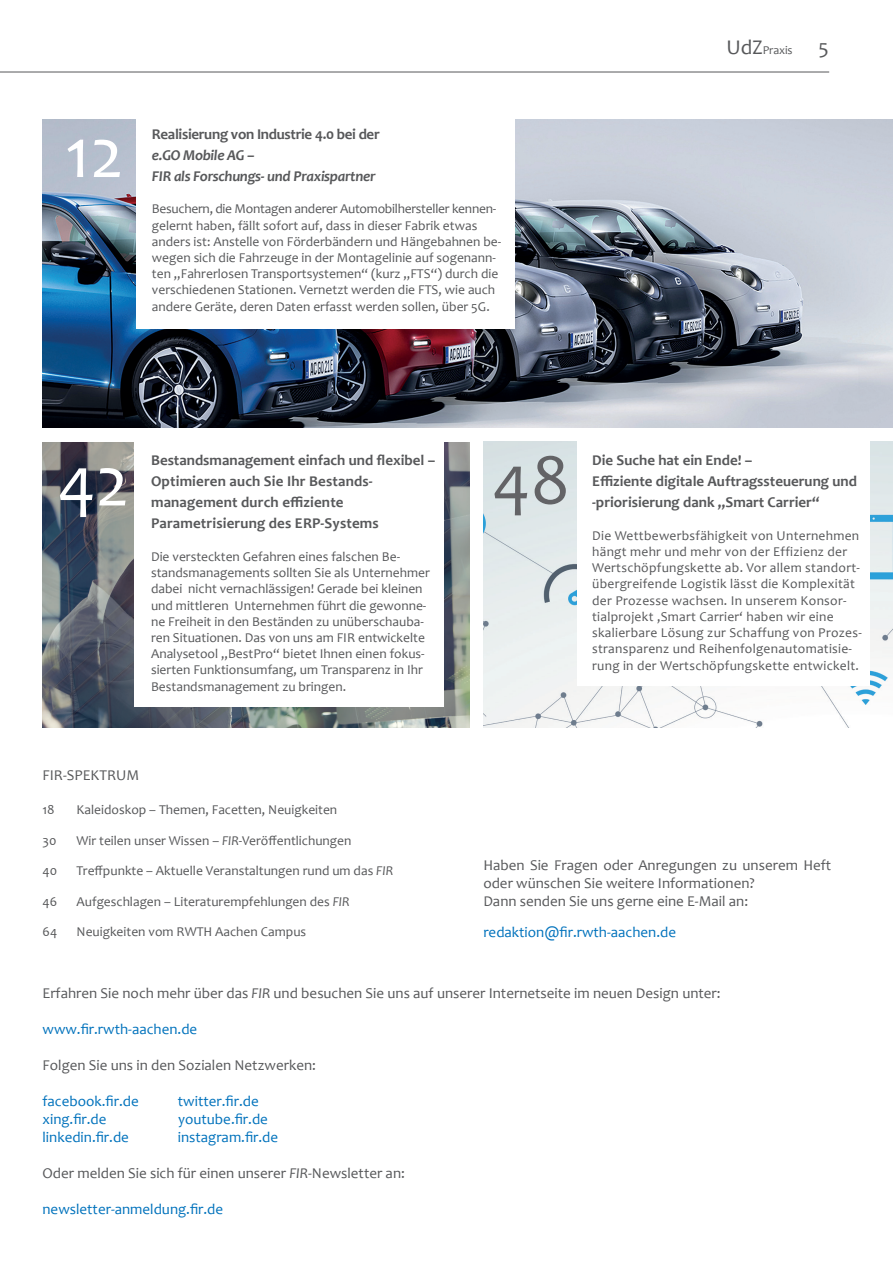
<style>
.page{position:relative;width:893px;height:1263px;background:#fff}
.page>*{position:absolute;margin:0;border:0;box-sizing:border-box;transform-origin:0 0}
.t1{font:72px "Candara";color:#fff}
.t2{font:72px "Candara";color:#636366}
.t3{font:15px/18px "Candara";color:#57585a}
.t4{font:700 15px/21px "Candara";color:#57585a}
.t5{font:15px "Candara";color:#0072bc}
.t6{font:italic 700 15px/21px "Candara";letter-spacing:-.02em;color:#57585a}
.t7{font:700 15px "Candara";letter-spacing:-.02em;color:#57585a}
.t8{font:13.5px/16.2px "Candara";color:#57585a}
.t9{font:13.5px/16.2px "Candara";letter-spacing:.02em;color:#57585a}
.t10{font:12px "Candara";letter-spacing:-.01em;color:#57585a}
.s1{font-size:21px}
.s2{font-style:italic}
</style>
<div class="page">
<hr style="left:0;top:72px;width:829px;height:1px;background:#57585a">
<img style="left:42px;top:443px;width:427px;height:284px">
<img style="left:483px;top:441px;width:410px;height:286px">
<div style="left:578px;top:439px;width:292px;height:246px;background:#fff"></div>
<img style="left:43px;top:120px;width:850px;height:307px">
<div style="left:136px;top:118px;width:378px;height:210px;background:#fff"></div>
<div style="left:134px;top:434px;width:310px;height:272px;background:#fff"></div>
<h1 class="t1" style="left:65px;top:108px;width:60px">12</h1>
<h1 class="t1" style="left:65px;top:116px;width:72px">35</h1>
<p class="t7" style="left:152px;top:125px;width:229px">Realisierung von Industrie 4.0 bei der</p>
<p class="t6" style="left:152px;top:144px;width:225px">e.GO Mobile AG –<br>FIR als Forschungs- und Praxispartner</p>
<p class="t8" style="left:152px;top:201px;width:351px">Besuchern, die Montagen anderer Automobilhersteller kennen&shy;gelernt haben, fällt sofort auf, dass in dieser Fabrik etwas anders ist: Anstelle von Förderbändern und Hängebahnen be&shy;wegen sich die Fahrzeuge in der Montagelinie auf sogenann&shy;ten „Fahrerlosen Transportsystemen“ (kurz „FTS“) durch die verschiedenen Stationen. Vernetzt werden die FTS, wie auch andere Geräte, deren Daten erfasst werden sollen, über 5G.</p>
<p class="t10" style="left:726px;top:42px;width:104px"><span class="s1">UdZ</span>Praxis <span class="s1">5</span></p>
<h1 class="t1" style="left:57px;top:437px;width:73px">42</h1>
<p class="t4" style="left:151px;top:450px;width:286px">Bestandsmanagement einfach und flexibel – Optimieren auch Sie Ihr Bestands&shy;management durch effiziente Parametrisierung des ERP-Systems</p>
<p class="t8" style="left:151px;top:548px;width:280px">Die versteckten Gefahren eines falschen Be&shy;standsmanagements sollten Sie als Unternehmer dabei nicht vernachlässigen! Gerade bei kleinen und mittleren Unternehmen führt die gewonne&shy;ne Freiheit in den Beständen zu unüberschauba&shy;ren Situationen. Das von uns am FIR entwickelte Analysetool „BestPro“ bietet Ihnen einen fokus&shy;sierten Funktionsumfang, um Transparenz in Ihr Bestandsmanagement zu bringen.</p>
<h1 class="t2" style="left:492px;top:435px;width:79px">48</h1>
<p class="t4" style="left:592px;top:450px;width:266px">Die Suche hat ein Ende! –<br>Effiziente digitale Auftragssteuerung und -priorisierung dank „Smart Carrier“</p>
<p class="t9" style="left:592px;top:527px;width:271px">Die Wettbewerbsfähigkeit von Unternehmen hängt mehr und mehr von der Effizienz der Wertschöpfungskette ab. Vor allem standort&shy;übergreifende Logistik lässt die Komplexität der Prozesse wachsen. In unserem Konsor&shy;tialprojekt ‚Smart Carrier‘ haben wir eine skalierbare Lösung zur Schaffung von Prozes&shy;stransparenz und Reihenfolgenautomatisie&shy;rung in der Wertschöpfungskette entwickelt.</p>
<p class="t3" style="left:43px;top:766px;width:98px">FIR-SPEKTRUM</p>
<p class="t8" style="left:43px;top:801px;width:14px">18</p>
<p class="t8" style="left:77px;top:801px;width:262px">Kaleidoskop – Themen, Facetten, Neuigkeiten</p>
<p class="t8" style="left:43px;top:832px;width:15px">30</p>
<p class="t8" style="left:77px;top:832px;width:276px">Wir teilen unser Wissen – <span class="s2">FIR</span>-Veröffentlichungen</p>
<p class="t8" style="left:43px;top:862px;width:16px">40</p>
<p class="t8" style="left:77px;top:862px;width:318px">Treffpunkte – Aktuelle Veranstaltungen rund um das <span class="s2">FIR</span></p>
<p class="t8" style="left:43px;top:893px;width:16px">46</p>
<p class="t8" style="left:77px;top:893px;width:275px">Aufgeschlagen – Literaturempfehlungen des <span class="s2">FIR</span></p>
<p class="t8" style="left:43px;top:924px;width:16px">64</p>
<p class="t8" style="left:77px;top:924px;width:231px">Neuigkeiten vom RWTH Aachen Campus</p>
<p class="t3" style="left:483px;top:856px;width:349px">Haben Sie Fragen oder Anregungen zu unserem Heft oder wünschen Sie weitere Informationen?<br>Dann senden Sie uns gerne eine E-Mail an:</p>
<p class="t5" style="left:483px;top:922px;width:194px">redaktion@fir.rwth-aachen.de</p>
<p class="t3" style="left:43px;top:984px;width:680px">Erfahren Sie noch mehr über das <span class="s2">FIR</span> und besuchen Sie uns auf unserer Internetseite im neuen Design unter:</p>
<p class="t5" style="left:43px;top:1020px;width:156px">www.fir.rwth-aachen.de</p>
<p class="t3" style="left:43px;top:1056px;width:275px">Folgen Sie uns in den Sozialen Netzwerken:</p>
<p class="t5" style="left:43px;top:1092px;width:98px">facebook.fir.de</p>
<p class="t5" style="left:178px;top:1092px;width:82px">twitter.fir.de</p>
<p class="t5" style="left:43px;top:1110px;width:66px">xing.fir.de</p>
<p class="t5" style="left:178px;top:1110px;width:91px">youtube.fir.de</p>
<p class="t5" style="left:43px;top:1128px;width:88px">linkedin.fir.de</p>
<p class="t5" style="left:178px;top:1128px;width:102px">instagram.fir.de</p>
<p class="t3" style="left:43px;top:1164px;width:364px">Oder melden Sie sich für einen unserer <span class="s2">FIR</span>-Newsletter an:</p>
<p class="t5" style="left:43px;top:1200px;width:182px">newsletter-anmeldung.fir.de</p>
</div>
